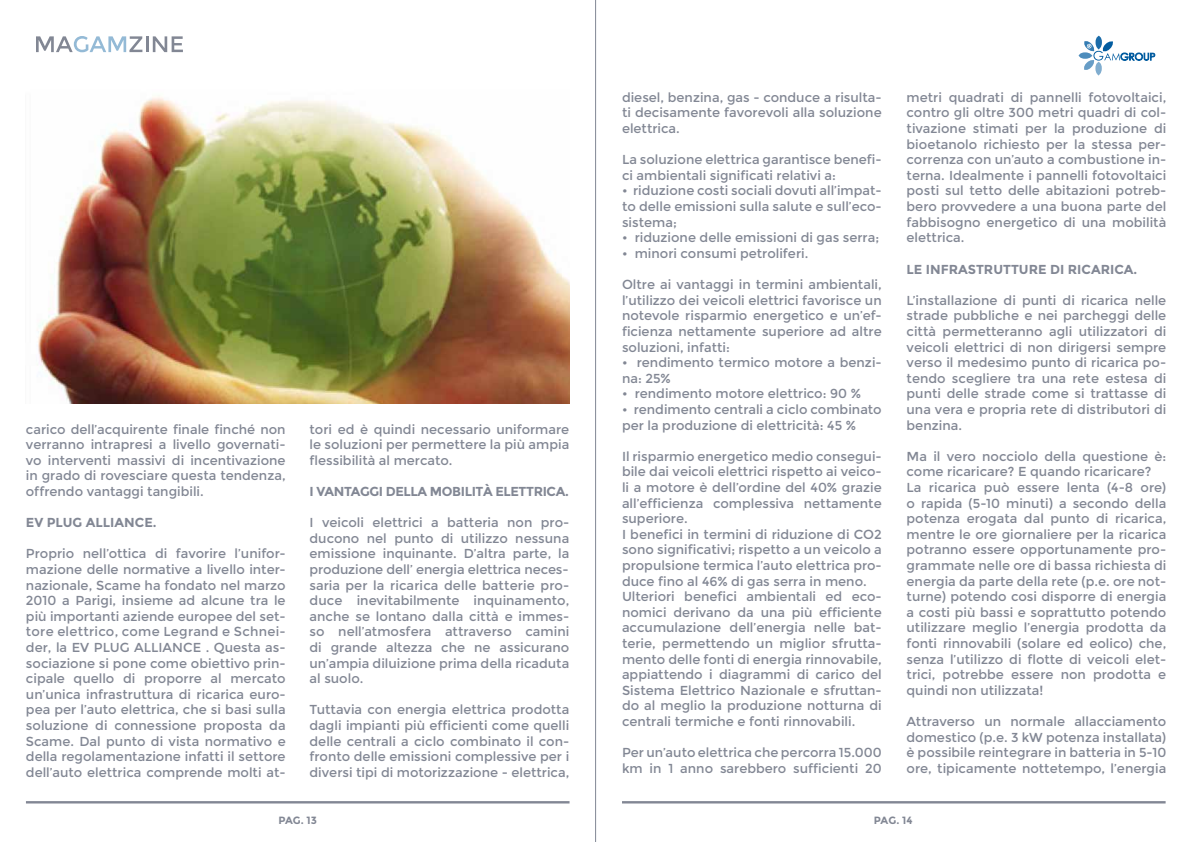
<style>
.page{position:relative;width:1191px;height:842px;background:#fff}
.page>*{position:absolute;margin:0;border:0;box-sizing:border-box;transform-origin:0 0}
.t1{font:13px/15.6px "Montserrat";color:#828794;text-align:justify}
.t2{font:700 13px "Montserrat";letter-spacing:-.005em;color:#828794}
.t3{font:700 13px "Montserrat";letter-spacing:-.03em;color:#828794}
.t4{font:700 10.5px "Montserrat";color:#828794}
</style>
<div class="page">
<svg style="left:36px;top:36px;width:147px;height:16px"></svg>
<svg style="left:1095px;top:36px;width:7px;height:13px"></svg>
<svg style="left:1078px;top:52px;width:14px;height:7px"></svg>
<svg style="left:1095px;top:62px;width:6px;height:13px"></svg>
<svg style="left:1084px;top:40px;width:71px;height:30px"></svg>
<hr style="left:622px;top:801px;width:543px;height:2px;background:#828794">
<hr style="left:26px;top:801px;width:543px;height:2px;background:#828794">
<img style="left:38px;top:96px;width:531px;height:308px">
<hr style="left:595px;top:0;width:1px;height:842px;background:#828794">
<p class="t1" style="left:26px;top:421px;width:261px">carico dell’acquirente finale finché non verranno intrapresi a livello governati&shy;vo interventi massivi di incentivazione in grado di rovesciare questa tendenza, offrendo vantaggi tangibili.</p>
<p class="t2" style="left:26px;top:515px;width:132px">EV PLUG ALLIANCE.</p>
<p class="t1" style="left:26px;top:546px;width:261px">Proprio nell’ottica di favorire l’unifor&shy;mazione delle normative a livello inter&shy;nazionale, Scame ha fondato nel marzo 2010 a Parigi, insieme ad alcune tra le più importanti aziende europee del set&shy;tore elettrico, come Legrand e Schnei&shy;der, la EV PLUG ALLIANCE . Questa as&shy;sociazione si pone come obiettivo prin&shy;cipale quello di proporre al mercato un’unica infrastruttura di ricarica euro&shy;pea per l’auto elettrica, che si basi sulla soluzione di connessione proposta da Scame. Dal punto di vista normativo e della regolamentazione infatti il settore dell’auto elettrica comprende molti at-</p>
<p class="t1" style="left:309px;top:421px;width:261px">tori ed è quindi necessario uniformare le soluzioni per permettere la più ampia flessibilità al mercato.</p>
<p class="t3" style="left:309px;top:484px;width:261px">I VANTAGGI DELLA MOBILITÀ ELETTRICA.</p>
<p class="t1" style="left:309px;top:515px;width:261px">I veicoli elettrici a batteria non pro&shy;ducono nel punto di utilizzo nessuna emissione inquinante. D’altra parte, la produzione dell’ energia elettrica neces&shy;saria per la ricarica delle batterie pro&shy;duce inevitabilmente inquinamento, anche se lontano dalla città e immes&shy;so nell’atmosfera attraverso camini di grande altezza che ne assicurano un’ampia diluizione prima della ricaduta al suolo.</p>
<p class="t1" style="left:309px;top:702px;width:261px">Tuttavia con energia elettrica prodotta dagli impianti più efficienti come quelli delle centrali a ciclo combinato il con&shy;fronto delle emissioni complessive per i diversi tipi di motorizzazione - elettrica,</p>
<p class="t1" style="left:622px;top:90px;width:261px">diesel, benzina, gas - conduce a risulta&shy;ti decisamente favorevoli alla soluzione elettrica.</p>
<p class="t1" style="left:622px;top:152px;width:261px">La soluzione elettrica garantisce benefi&shy;ci ambientali significati relativi a:</p>
<p class="t1" style="left:622px;top:183px;width:261px">• riduzione costi sociali dovuti all’impat&shy;to delle emissioni sulla salute e sull’eco&shy;sistema;</p>
<p class="t1" style="left:622px;top:230px;width:259px">• riduzione delle emissioni di gas serra;</p>
<p class="t1" style="left:622px;top:246px;width:188px">• minori consumi petroliferi.</p>
<p class="t1" style="left:622px;top:277px;width:261px">Oltre ai vantaggi in termini ambientali, l’utilizzo dei veicoli elettrici favorisce un notevole risparmio energetico e un’ef&shy;ficienza nettamente superiore ad altre soluzioni, infatti:</p>
<p class="t1" style="left:622px;top:355px;width:261px">• rendimento termico motore a benzi&shy;na: 25%</p>
<p class="t1" style="left:622px;top:386px;width:240px">• rendimento motore elettrico: 90 %</p>
<p class="t1" style="left:622px;top:402px;width:261px">• rendimento centrali a ciclo combinato per la produzione di elettricità: 45 %</p>
<p class="t1" style="left:622px;top:448px;width:261px;text-align:left">Il risparmio energetico medio consegui&shy;bile dai veicoli elettrici rispetto ai veico&shy;li a motore è dell’ordine del 40% grazie all’efficienza complessiva nettamente superiore.<br>I benefici in termini di riduzione di CO2 sono significativi; rispetto a un veicolo a propulsione termica l’auto elettrica pro&shy;duce fino al 46% di gas serra in meno.<br>Ulteriori benefici ambientali ed eco&shy;nomici derivano da una più efficiente accumulazione dell’energia nelle bat&shy;terie, permettendo un miglior sfrutta&shy;mento delle fonti di energia rinnovabile, appiattendo i diagrammi di carico del Sistema Elettrico Nazionale e sfruttan&shy;do al meglio la produzione notturna di centrali termiche e fonti rinnovabili.</p>
<p class="t1" style="left:622px;top:745px;width:261px">Per un’auto elettrica che percorra 15.000 km in 1 anno sarebbero sufficienti 20</p>
<p class="t1" style="left:906px;top:90px;width:261px">metri quadrati di pannelli fotovoltaici, contro gli oltre 300 metri quadri di col&shy;tivazione stimati per la produzione di bioetanolo richiesto per la stessa per&shy;correnza con un’auto a combustione in&shy;terna. Idealmente i pannelli fotovoltaici posti sul tetto delle abitazioni potreb&shy;bero provvedere a una buona parte del fabbisogno energetico di una mobilità elettrica.</p>
<p class="t2" style="left:906px;top:261px;width:232px">LE INFRASTRUTTURE DI RICARICA.</p>
<p class="t1" style="left:906px;top:292px;width:261px">L’installazione di punti di ricarica nelle strade pubbliche e nei parcheggi delle città permetteranno agli utilizzatori di veicoli elettrici di non dirigersi sempre verso il medesimo punto di ricarica po&shy;tendo scegliere tra una rete estesa di punti delle strade come si trattasse di una vera e propria rete di distributori di benzina.</p>
<p class="t1" style="left:906px;top:448px;width:261px;text-align:left">Ma il vero nocciolo della questione è: come ricaricare? E quando ricaricare?<br>La ricarica può essere lenta (4-8 ore) o rapida (5-10 minuti) a secondo della potenza erogata dal punto di ricarica, mentre le ore giornaliere per la ricarica potranno essere opportunamente pro&shy;grammate nelle ore di bassa richiesta di energia da parte della rete (p.e. ore not&shy;turne) potendo cosi disporre di energia a costi più bassi e soprattutto potendo utilizzare meglio l’energia prodotta da fonti rinnovabili (solare ed eolico) che, senza l’utilizzo di flotte di veicoli elet&shy;trici, potrebbe essere non prodotta e quindi non utilizzata!</p>
<p class="t1" style="left:906px;top:714px;width:261px">Attraverso un normale allacciamento domestico (p.e. 3 kW potenza installata) è possibile reintegrare in batteria in 5-10 ore, tipicamente nottetempo, l’energia</p>
<p class="t4" style="left:278px;top:814px;width:40px">PAG. 13</p>
<p class="t4" style="left:874px;top:814px;width:40px">PAG. 14</p>
</div>
